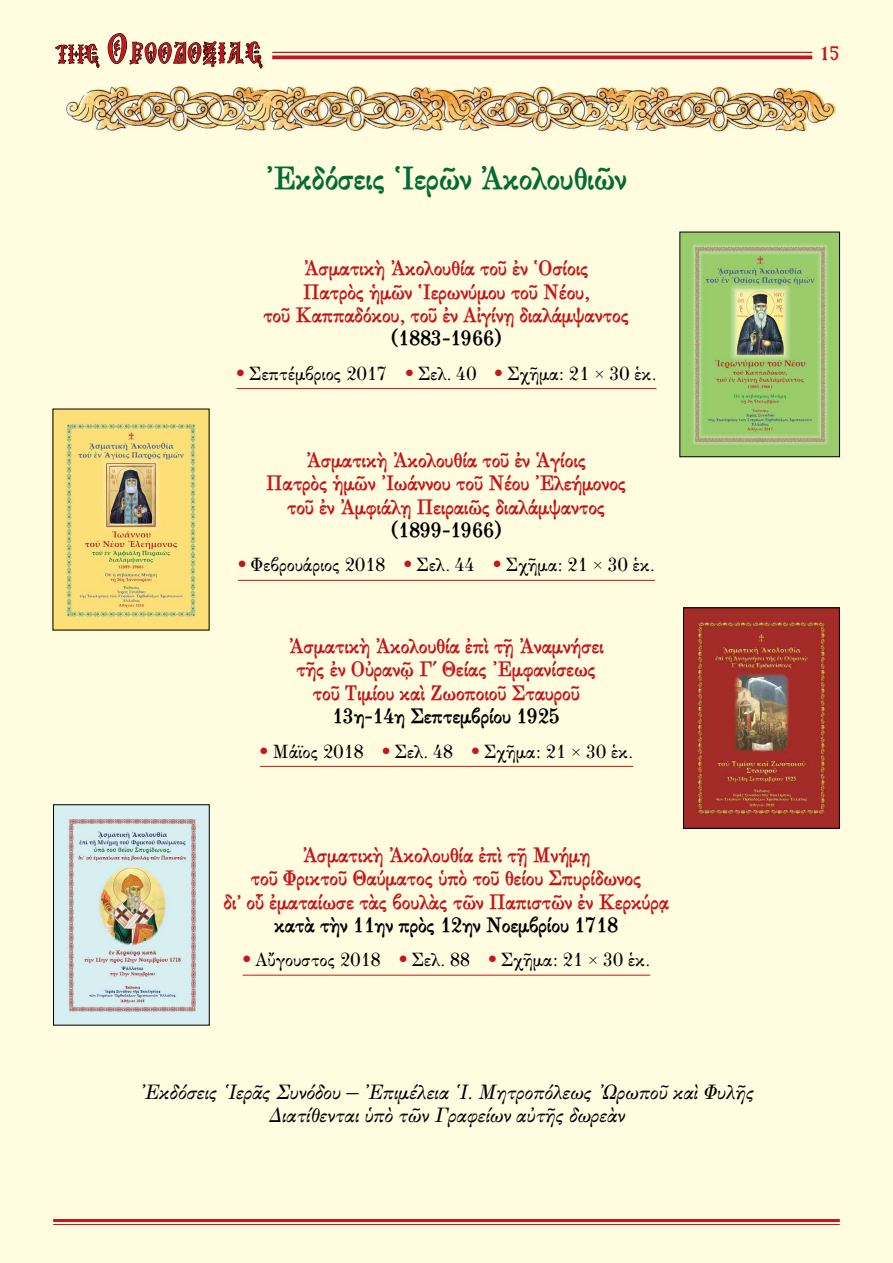
<style>
.page{position:relative;width:893px;height:1263px;background:#fffcdf}
.page>*{position:absolute;margin:0;border:0;box-sizing:border-box;transform-origin:0 0}
.t1{font:30px "Hellenika Bold Test 1";color:#006c32}
.t2{font:27px "Mg Agia Sofia UC Normal";letter-spacing:.05em;color:#c4161c}
.t3{font:19.5px/23.4px "Hellenika Bold Test 1";color:#c4161c;text-align:center}
.t4{font:19.5px/23.4px "Hellenika Oblique Test 1";color:#000;text-align:center}
.t5{font:19.5px "Hellenika Bold Test 1";color:#000}
.t6{font:19.5px "BYZIMAK";color:#c4161c}
.t7{font:18px "Hellenika Normal Test 1";color:#000}
.s1{font-size:24px}
.s2{font-size:39px}
.s3{font-size:16.5px;color:#c4161c}
.s4{font-family:"Times New Roman"}
</style>
<div class="page">
<hr style="left:272px;top:52px;width:540px;height:1px;background:#c4161c">
<hr style="left:272px;top:56px;width:540px;height:3px;background:#c4161c">
<hr style="left:53px;top:1219px;width:787px;height:3px;background:#c4161c">
<hr style="left:53px;top:1224px;width:787px;height:1px;background:#c4161c">
<svg style="left:55px;top:41px;width:45px;height:27px"></svg>
<svg style="left:107px;top:33px;width:156px;height:117px;background:#dcdac1"></svg>
<hr style="left:236px;top:388px;width:420px;height:1px;background:#c4161c">
<hr style="left:238px;top:580px;width:417px;height:1px;background:#c4161c">
<hr style="left:260px;top:766px;width:373px;height:1px;background:#c4161c">
<hr style="left:243px;top:975px;width:407px;height:1px;background:#c4161c">
<img style="left:57px;top:85px;width:779px;height:50px">
<img style="left:682px;top:234px;width:156px;height:221px">
<div style="left:680px;top:232px;width:160px;height:225px;border:1px solid #000"></div>
<img style="left:55px;top:806px;width:153px;height:217px">
<div style="left:53px;top:804px;width:157px;height:221px;border:1px solid #000"></div>
<img style="left:55px;top:411px;width:152px;height:217px">
<img style="left:685px;top:609px;width:153px;height:218px">
<div style="left:683px;top:607px;width:157px;height:222px;border:1px solid #000"></div>
<h2 class="t2" style="left:56px;top:41px;width:209px"><span class="s1">ΤΗΣ</span> <span class="s2">Ο</span>ΡΘΟΔΟΞΙΑΣ</h2>
<h1 class="t1" style="left:266px;top:159px;width:363px">Ἐκδόσεις Ἱερῶν Ἀκολουθιῶν</h1>
<p class="t3" style="left:263px;top:256px;width:368px">Ἀσματικὴ Ἀκολουθία τοῦ ἐν Ὁσίοις<br>Πατρὸς ἡμῶν Ἱερωνύμου τοῦ Νέου,<br>τοῦ Καππαδόκου, τοῦ ἐν Αἰγίνῃ διαλάμψαντος</p>
<p class="t5" style="left:391px;top:326px;width:112px">(1883-1966)</p>
<p class="t7" style="left:236px;top:362px;width:421px"><span class="s3">•</span> Σεπτέμβριος 2017 <span class="s3">•</span> Σελ. 40 <span class="s3">•</span> Σχῆμα: 21 <span class="s4">×</span> 30 ἑκ.</p>
<p class="t3" style="left:266px;top:448px;width:362px">Ἀσματικὴ Ἀκολουθία τοῦ ἐν Ἁγίοις<br>Πατρὸς ἡμῶν Ἰωάννου τοῦ Νέου Ἐλεήμονος τοῦ ἐν Ἀμφιάλῃ Πειραιῶς διαλάμψαντος</p>
<p class="t5" style="left:391px;top:517px;width:112px">(1899-1966)</p>
<p class="t7" style="left:238px;top:553px;width:418px"><span class="s3">•</span> Φεβρουάριος 2018 <span class="s3">•</span> Σελ. 44 <span class="s3">•</span> Σχῆμα: 21 <span class="s4">×</span> 30 ἑκ.</p>
<p class="t3" style="left:289px;top:634px;width:317px">Ἀσματικὴ Ἀκολουθία ἐπὶ τῇ Ἀναμνήσει τῆς ἐν Οὐρανῷ Γ΄ Θείας Ἐμφανίσεως τοῦ Τιμίου καὶ Ζωοποιοῦ Σταυροῦ</p>
<p class="t5" style="left:332px;top:703px;width:230px">13η-14η Σεπτεμβρίου 1925</p>
<p class="t7" style="left:260px;top:739px;width:375px"><span class="s3">•</span> Μάϊος 2018 <span class="s3">•</span> Σελ. 48 <span class="s3">•</span> Σχῆμα: 21 <span class="s4">×</span> 30 ἑκ.</p>
<p class="t3" style="left:224px;top:843px;width:447px">Ἀσματικὴ Ἀκολουθία ἐπὶ τῇ Μνήμῃ<br>τοῦ Φρικτοῦ Θαύματος ὑπὸ τοῦ θείου Σπυρίδωνος<br>δι᾽ οὗ ἐματαίωσε τὰς βουλὰς τῶν Παπιστῶν ἐν Κερκύρᾳ</p>
<p class="t5" style="left:274px;top:912px;width:345px">κατὰ τὴν 11ην πρὸς 12ην Νοεμβρίου 1718</p>
<p class="t7" style="left:243px;top:948px;width:409px"><span class="s3">•</span> Αὔγουστος 2018 <span class="s3">•</span> Σελ. 88 <span class="s3">•</span> Σχῆμα: 21 <span class="s4">×</span> 30 ἑκ.</p>
<p class="t4" style="left:139px;top:1080px;width:617px">Ἐκδόσεις Ἱερᾶς Συνόδου – Ἐπιμέλεια Ἱ. Μητροπόλεως Ὠρωποῦ καὶ Φυλῆς<br>Διατίθενται ὑπὸ τῶν Γραφείων αὐτῆς δωρεὰν</p>
<p class="t6" style="left:819px;top:42px;width:22px">15</p>
</div>
